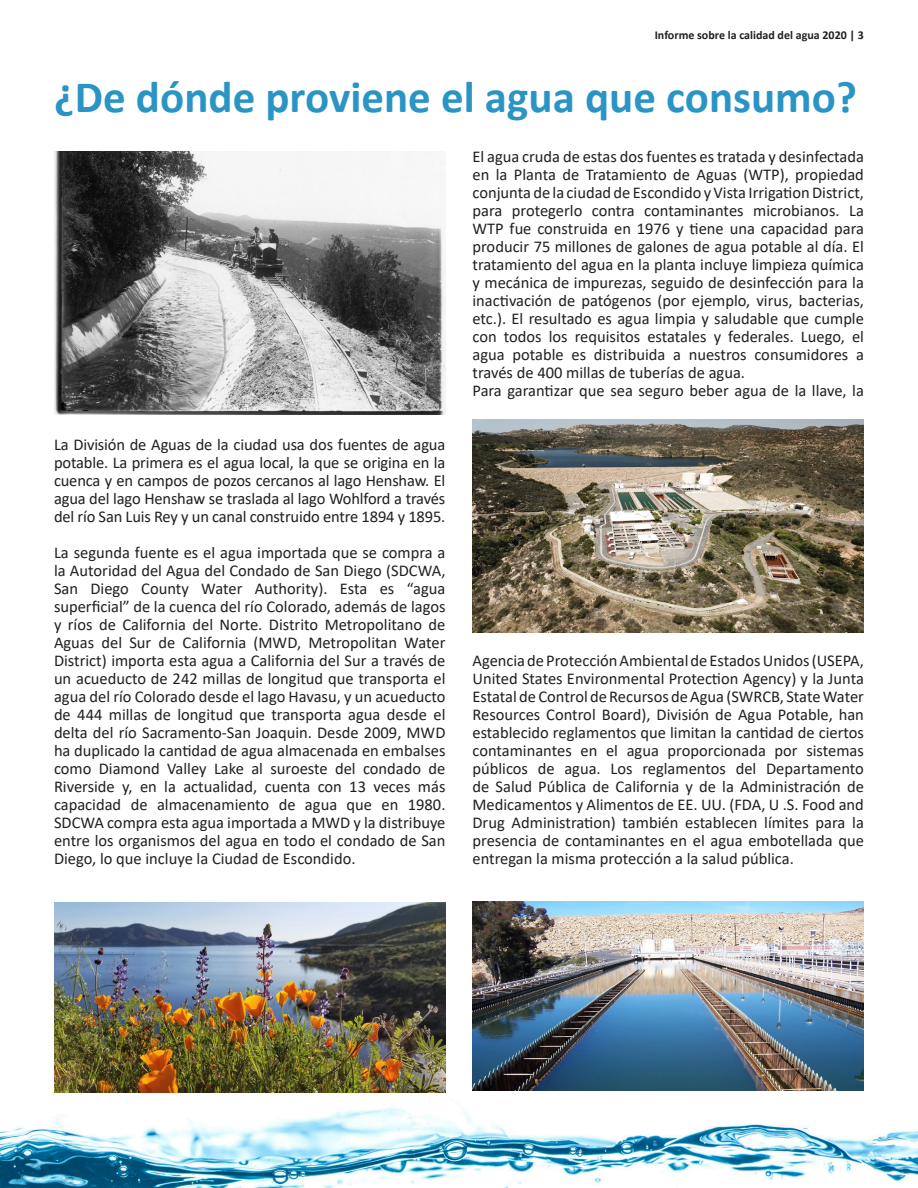
<style>
.page{position:relative;width:918px;height:1188px;background:#fff}
.page>*{position:absolute;margin:0;border:0;box-sizing:border-box;transform-origin:0 0}
.t1{font:700 45px "Calibri";color:#2a95c5}
.Body_Text{font:16.5px/18px "Calibri";color:#231f20;text-align:justify}
.t2{font:700 12px "Calibri";color:#231f20}
</style>
<div class="page">
<img style="left:0;top:1090px;width:918px;height:98px">
<img style="left:54px;top:151px;width:391px;height:264px">
<img style="left:54px;top:902px;width:392px;height:190px">
<img style="left:472px;top:901px;width:392px;height:189px">
<img style="left:472px;top:419px;width:392px;height:213px">
<p class="t2" style="left:655px;top:27px;width:211px">Informe sobre la calidad del agua 2020 | 3</p>
<p class="t1" style="left:54px;top:65px;width:804px">¿De dónde proviene el agua que consumo?</p>
<p class="Body_Text" style="left:472px;top:147px;width:393px">El agua cruda de estas dos fuentes es tratada y desinfectada en la Planta de Tratamiento de Aguas (WTP), propiedad conjunta de la ciudad de Escondido y Vista Irrigation District, para protegerlo contra contaminantes microbianos. La WTP fue construida en 1976 y tiene una capacidad para producir 75 millones de galones de agua potable al día. El tratamiento del agua en la planta incluye limpieza química y mecánica de impurezas, seguido de desinfección para la inactivación de patógenos (por ejemplo, virus, bacterias, etc.). El resultado es agua limpia y saludable que cumple con todos los requisitos estatales y federales. Luego, el agua potable es distribuida a nuestros consumidores a través de 400 millas de tuberías de agua.</p>
<p class="Body_Text" style="left:472px;top:381px;width:393px">Para garantizar que sea seguro beber agua de la llave, la</p>
<p class="Body_Text" style="left:54px;top:435px;width:393px">La División de Aguas de la ciudad usa dos fuentes de agua potable. La primera es el agua local, la que se origina en la cuenca y en campos de pozos cercanos al lago Henshaw. El agua del lago Henshaw se traslada al lago Wohlford a través del río San Luis Rey y un canal construido entre 1894 y 1895.</p>
<p class="Body_Text" style="left:54px;top:543px;width:393px">La segunda fuente es el agua importada que se compra a la Autoridad del Agua del Condado de San Diego (SDCWA, San Diego County Water Authority). Esta es “agua superficial” de la cuenca del río Colorado, además de lagos y ríos de California del Norte. Distrito Metropolitano de Aguas del Sur de California (MWD, Metropolitan Water District) importa esta agua a California del Sur a través de un acueducto de 242 millas de longitud que transporta el agua del río Colorado desde el lago Havasu, y un acueducto de 444 millas de longitud que transporta agua desde el delta del río Sacramento-San Joaquin. Desde 2009, MWD ha duplicado la cantidad de agua almacenada en embalses como Diamond Valley Lake al suroeste del condado de Riverside y, en la actualidad, cuenta con 13 veces más capacidad de almacenamiento de agua que en 1980.<br>SDCWA compra esta agua importada a MWD y la distribuye entre los organismos del agua en todo el condado de San Diego, lo que incluye la Ciudad de Escondido.</p>
<p class="Body_Text" style="left:472px;top:651px;width:393px">Agencia de Protección Ambiental de Estados Unidos (USEPA, United States Environmental Protection Agency) y la Junta Estatal de Control de Recursos de Agua (SWRCB, State Water Resources Control Board), División de Agua Potable, han establecido reglamentos que limitan la cantidad de ciertos contaminantes en el agua proporcionada por sistemas públicos de agua. Los reglamentos del Departamento de Salud Pública de California y de la Administración de Medicamentos y Alimentos de EE. UU. (FDA, U .S. Food and Drug Administration) también establecen límites para la presencia de contaminantes en el agua embotellada que entregan la misma protección a la salud pública.</p>
</div>
